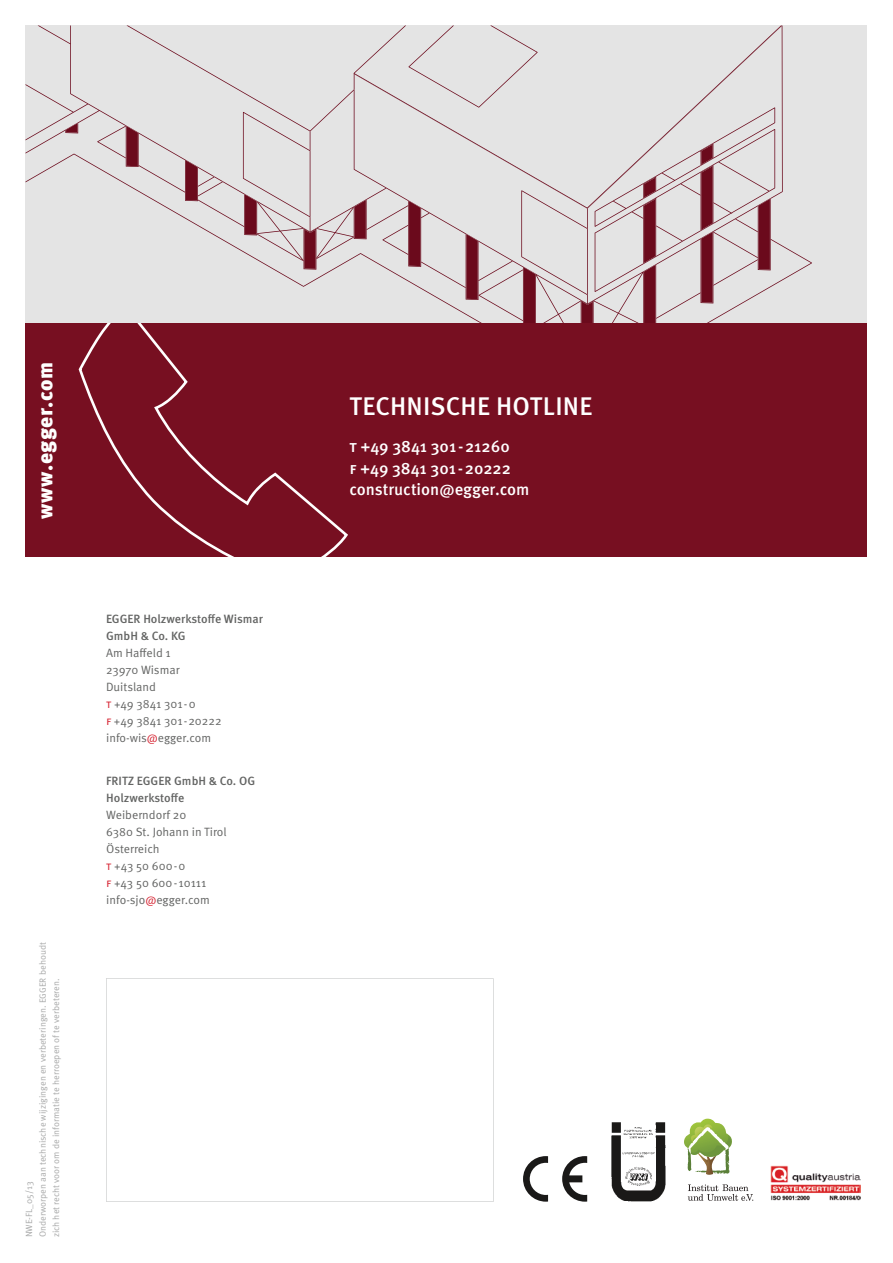
<style>
.page{position:relative;width:893px;height:1263px;background:#fff}
.page>*{position:absolute;margin:0;border:0;box-sizing:border-box;transform-origin:0 0}
.t1{font:500 25.5px "Meta Pro";letter-spacing:.01em;color:#fff}
.t2{font:900 21px "Meta Pro";letter-spacing:.025em;color:#fff}
.t3{font:500 16.5px/21.8px "Meta Pro";color:#fff}
.t4{font:12px/17.1px "Meta Pro";color:#636463}
.t5{font:500 12px/17.1px "Meta Pro";color:#636463}
.t6{font:9px/13.5px "Meta Pro";letter-spacing:.005em;color:#a7a8a8}
.s1{color:#d51f2e}
</style>
<div class="page">
<svg style="left:106px;top:978px;width:388px;height:223px"></svg>
<img style="left:611px;top:1122px;width:55px;height:80px">
<img style="left:771px;top:1165px;width:89px;height:36px">
<svg style="left:688px;top:1184px;width:65px;height:17px"></svg>
<svg style="left:684px;top:1119px;width:48px;height:56px"></svg>
<svg style="left:523px;top:1156px;width:25px;height:46px"></svg>
<svg style="left:562px;top:1156px;width:25px;height:45px"></svg>
<div style="left:26px;top:26px;width:841px;height:531px;background:#e4e4e4"></div>
<svg style="left:26px;top:26px;width:231px;height:100px"></svg>
<svg style="left:26px;top:126px;width:786px;height:154px"></svg>
<svg style="left:257px;top:26px;width:526px;height:297px"></svg>
<svg style="left:65px;top:123px;width:13px;height:10px"></svg>
<svg style="left:185px;top:160px;width:13px;height:41px"></svg>
<svg style="left:126px;top:126px;width:13px;height:41px"></svg>
<svg style="left:466px;top:295px;width:12px;height:5px"></svg>
<svg style="left:523px;top:295px;width:13px;height:28px"></svg>
<svg style="left:581px;top:300px;width:13px;height:23px"></svg>
<svg style="left:758px;top:208px;width:13px;height:62px"></svg>
<svg style="left:643px;top:208px;width:13px;height:115px"></svg>
<svg style="left:700px;top:208px;width:13px;height:95px"></svg>
<svg style="left:243px;top:112px;width:344px;height:183px"></svg>
<svg style="left:310px;top:26px;width:472px;height:182px"></svg>
<svg style="left:408px;top:26px;width:130px;height:82px"></svg>
<div style="left:26px;top:323px;width:841px;height:234px;background:#770f21"></div>
<svg style="left:79px;top:323px;width:269px;height:234px"></svg>
<h2 class="t2" style="left:32px;top:519px;width:159px;rotate:-90deg">www.egger.com</h2>
<p class="t6" style="left:23px;top:1237px;width:297px;rotate:-90deg">NWE-FL_05/13<br>Onderworpen aan technische wijzigingen en verbeteringen. EGGER behoudt zich het recht voor om de informatie te herroepen of te verbeteren.</p>
<p class="t5" style="left:106px;top:610px;width:158px">EGGER Holzwerkstoffe Wismar<br>GmbH &amp; Co. KG</p>
<p class="t4" style="left:106px;top:644px;width:117px">Am Haffeld 1<br>23970 Wismar<br>Duitsland<br><span class="s1">t</span> +49 3841 301-0<br><span class="s1">f</span> +49 3841 301-20222 info-wis<span class="s1">@</span>egger.com</p>
<p class="t5" style="left:106px;top:772px;width:150px">FRITZ EGGER GmbH &amp; Co. OG<br>Holzwerkstoffe</p>
<p class="t4" style="left:106px;top:806px;width:122px">Weiberndorf 20<br>6380 St. Johann in Tirol<br>Österreich<br><span class="s1">t</span> +43 50 600-0<br><span class="s1">f</span> +43 50 600-10111 info-sjo<span class="s1">@</span>egger.com</p>
<h1 class="t1" style="left:350px;top:390px;width:244px">TECHNISCHE HOTLINE</h1>
<h3 class="t3" style="left:349px;top:435px;width:182px">t +49 3841 301-21260<br>f +49 3841 301-20222 construction@egger.com</h3>
</div>
